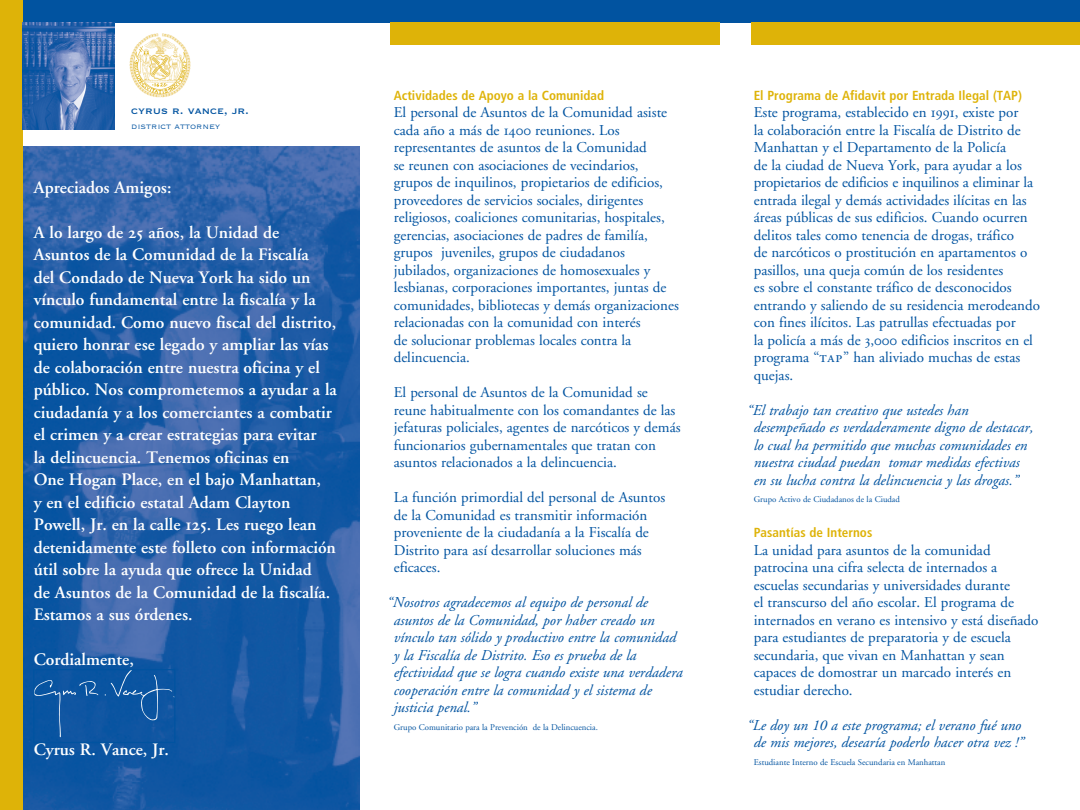
<style>
.page{position:relative;width:1080px;height:810px;background:#fff}
.page>*{position:absolute;margin:0;border:0;box-sizing:border-box;transform-origin:0 0}
.Intro_Paragraph{font:600 17.5px/22.5px "Adobe Garamond";color:#fff}
.Body_Indented{font:15px/17.5px "Adobe Garamond";color:#0153a0}
.Quote_Remaining_Line{font:italic 15px/17.5px "Adobe Garamond";color:#0153a0}
.Quote_1st_Line{font:italic 15px "Adobe Garamond";color:#0153a0}
.Subheadings_Indented{font:700 condensed 13.12px "Frutiger";color:#deb308}
.t1{font:12.5px "Copperplate Thirty One BC";color:#0153a0}
.t2{font:10px "Copperplate Thirty Two BC";color:#0153a0}
.Quote_Source{font:8.75px "Adobe Garamond";color:#0153a0}
.s1{font-family:"Adobe Garamond Exp"}
.s2{font-family:"Adobe Garamond Exp";font-size:15.62px}
</style>
<div class="page">
<div style="left:0;top:0;width:1080px;height:22px;background:#0153a0"></div>
<div style="left:391px;top:22px;width:329px;height:23px;background:#deb308"></div>
<div style="left:751px;top:22px;width:329px;height:23px;background:#deb308"></div>
<img style="left:22px;top:146px;width:338px;height:664px">
<div style="left:0;top:0;width:22px;height:810px;background:#deb308"></div>
<img style="left:129px;top:33px;width:61px;height:64px">
<img style="left:22px;top:22px;width:93px;height:107px">
<svg style="left:35px;top:680px;width:63px;height:57px;background:#155ba5"></svg>
<svg style="left:105px;top:671px;width:68px;height:50px;background:#165ca5"></svg>
<div style="left:33px;top:669px;width:142px;height:74px;border:1px solid #0153a0"></div>
<p class="t1" style="left:131px;top:105px;width:119px">cyrus r. vance, jr.</p>
<p class="t2" style="left:131px;top:122px;width:90px">district attorney</p>
<p class="Intro_Paragraph" style="left:34px;top:176px;width:139px">Apreciados Amigos:</p>
<p class="Intro_Paragraph" style="left:34px;top:221px;width:305px">A lo largo de <span class="s1">25</span> años, la Unidad de Asuntos de la Comunidad de la Fiscalía<br>del Condado de Nueva York ha sido un vínculo fundamental entre la fiscalía y la comunidad. Como nuevo fiscal del distrito, quiero honrar ese legado y ampliar las vías de colaboración entre nuestra oficina y el público. Nos comprometemos a ayudar a la ciudadanía y a los comerciantes a combatir el crimen y a crear estrategias para evitar<br>la delincuencia. Tenemos oficinas en<br>One Hogan Place, en el bajo Manhattan,<br>y en el edificio estatal Adam Clayton Powell, Jr. en la calle <span class="s1">125</span>. Les ruego lean detenidamente este folleto con información útil sobre la ayuda que ofrece la Unidad<br>de Asuntos de la Comunidad de la fiscalía.<br>Estamos a sus órdenes.</p>
<p class="Intro_Paragraph" style="left:34px;top:649px;width:102px">Cordialmente,</p>
<p class="Intro_Paragraph" style="left:34px;top:739px;width:137px">Cyrus R. Vance, Jr.</p>
<p class="Subheadings_Indented" style="left:394px;top:88px;width:212px">Actividades de Apoyo a la Comunidad</p>
<p class="Body_Indented" style="left:394px;top:104px;width:275px">El personal de Asuntos de la Comunidad asiste cada año a más de <span class="s1">1400</span> reuniones. Los</p>
<p class="Body_Indented" style="left:394px;top:139px;width:287px">representantes de asuntos de la Comunidad<br>se reunen con asociaciones de vecindarios, grupos de inquilinos, propietarios de edificios, proveedores de servicios sociales, dirigentes religiosos, coaliciones comunitarias, hospitales, gerencias, asociaciones de padres de familía, grupos juveniles, grupos de ciudadanos jubilados, organizaciones de homosexuales y lesbianas, corporaciones importantes, juntas de comunidades, bibliotecas y demás organizaciones relacionadas con la comunidad con interés<br>de solucionar problemas locales contra la delincuencia.</p>
<p class="Body_Indented" style="left:394px;top:384px;width:288px">El personal de Asuntos de la Comunidad se reune habitualmente con los comandantes de las jefaturas policiales, agentes de narcóticos y demás funcionarios gubernamentales que tratan con asuntos relacionados a la delincuencia.</p>
<p class="Body_Indented" style="left:394px;top:489px;width:273px">La función primordial del personal de Asuntos</p>
<p class="Body_Indented" style="left:394px;top:507px;width:257px">de la Comunidad es transmitir información proveniente de la ciudadanía a la Fiscalía de Distrito para así desarrollar soluciones más eficaces.</p>
<p class="Quote_1st_Line" style="left:387px;top:595px;width:263px">“Nosotros agradecemos al equipo de personal de</p>
<p class="Quote_Remaining_Line" style="left:394px;top:612px;width:284px">asuntos de la Comunidad, por haber creado un vínculo tan sólido y productivo entre la comunidad</p>
<p class="Quote_Remaining_Line" style="left:394px;top:647px;width:291px">y la Fiscalía de Distrito. Eso es prueba de la efectividad que se logra cuando existe una verdadera cooperación entre la comunidad y el sistema de justicia penal.”</p>
<p class="Quote_Source" style="left:394px;top:722px;width:206px">Grupo Comunitario para la Prevención de la Delincuencia.</p>
<p class="Subheadings_Indented" style="left:754px;top:88px;width:270px">El Programa de Afidavit por Entrada Ilegal (TAP)</p>
<p class="Body_Indented" style="left:754px;top:104px;width:266px">Este programa, establecido en <span class="s1">1991</span>, existe por</p>
<p class="Body_Indented" style="left:754px;top:122px;width:268px">la colaboración entre la Fiscalía de Distrito de<br>Manhattan y el Departamento de la Policía</p>
<p class="Body_Indented" style="left:754px;top:157px;width:281px">de la ciudad de Nueva York, para ayudar a los propietarios de edificios e inquilinos a eliminar la entrada ilegal y demás actividades ilícitas en las áreas públicas de sus edificios. Cuando ocurren delitos tales como tenencia de drogas, tráfico</p>
<p class="Body_Indented" style="left:754px;top:244px;width:275px">de narcóticos o prostitución en apartamentos o pasillos, una queja común de los residentes</p>
<p class="Body_Indented" style="left:754px;top:279px;width:288px">es sobre el constante tráfico de desconocidos entrando y saliendo de su residencia merodeando con fines ilícitos. Las patrullas efectuadas por</p>
<p class="Body_Indented" style="left:754px;top:332px;width:281px">la policía a más de <span class="s1">3,000</span> edificios inscritos en el programa “<span class="s2">tap</span>” han aliviado muchas de estas quejas.</p>
<p class="Quote_1st_Line" style="left:747px;top:402px;width:223px">“El trabajo tan creativo que ustedes han</p>
<p class="Quote_Remaining_Line" style="left:754px;top:419px;width:281px">desempeñado es verdaderamente digno de destacar,</p>
<p class="Quote_Remaining_Line" style="left:754px;top:437px;width:275px">lo cual ha permitido que muchas comunidades en nuestra ciudad puedan tomar medidas efectivas</p>
<p class="Quote_Remaining_Line" style="left:754px;top:472px;width:266px">en su lucha contra la delincuencia y las drogas.”</p>
<p class="Quote_Source" style="left:754px;top:495px;width:148px">Grupo Activo de Ciudadanos de la Ciudad</p>
<p class="Subheadings_Indented" style="left:754px;top:525px;width:120px">Pasantías de Internos</p>
<p class="Body_Indented" style="left:754px;top:542px;width:286px">La unidad para asuntos de la comunidad patrocina una cifra selecta de internados a escuelas secundarias y universidades durante<br>el transcurso del año escolar. El programa de internados en verano es intensivo y está diseñado para estudiantes de preparatoria y de escuela secundaria, que vivan en Manhattan y sean capaces de domostrar un marcado interés en estudiar derecho.</p>
<p class="Quote_1st_Line" style="left:747px;top:717px;width:276px">“Le doy un 10 a este programa; el verano fué uno</p>
<p class="Quote_Remaining_Line" style="left:754px;top:734px;width:272px">de mis mejores, desearía poderlo hacer otra vez !”</p>
<p class="Quote_Source" style="left:754px;top:757px;width:193px">Estudiante Interno de Escuela Secundaria en Manhattan</p>
</div>
